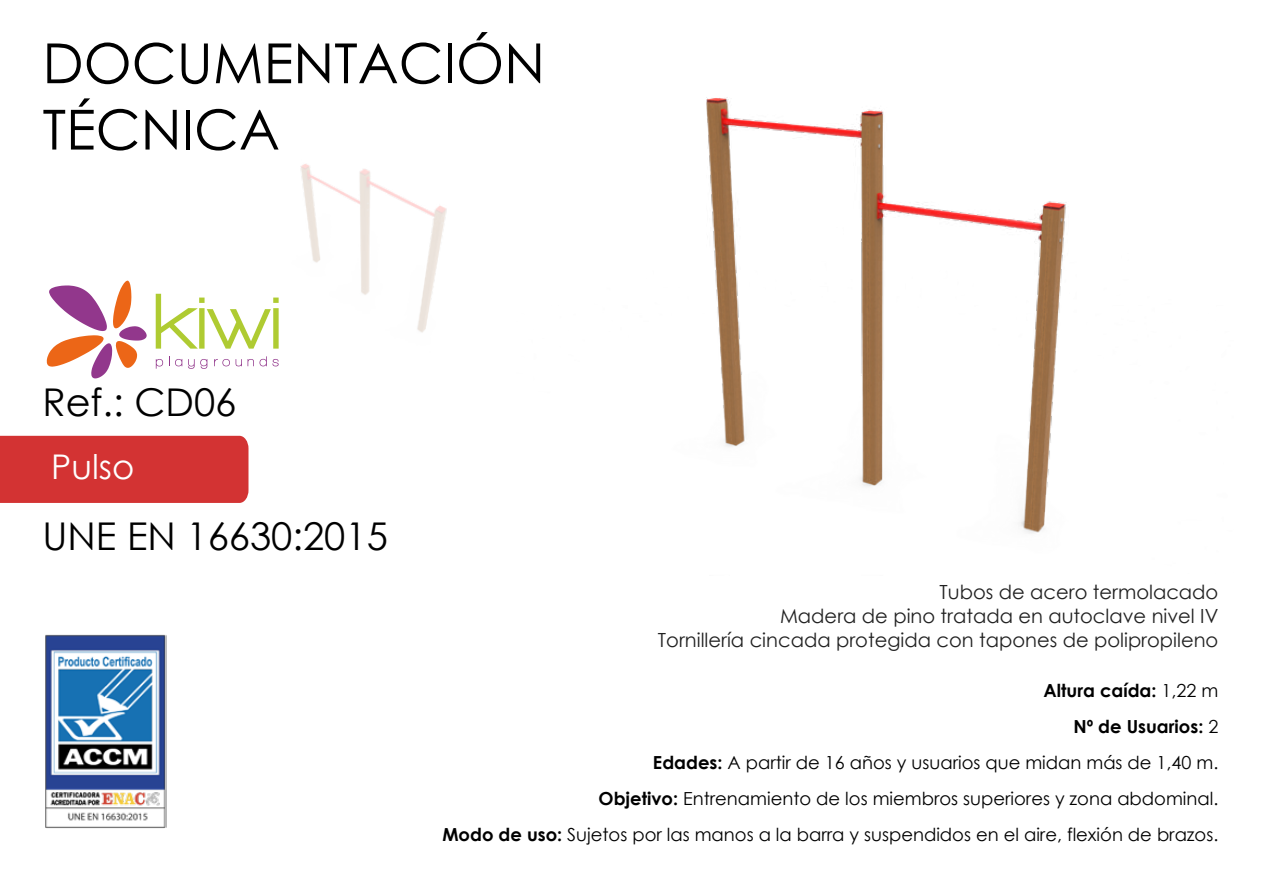
<style>
.page{position:relative;width:1263px;height:893px;background:#fff}
.page>*{position:absolute;margin:0;border:0;box-sizing:border-box;transform-origin:0 0}
.t1{font:55.35px/66.3px "Century Gothic";color:#000}
.t2{font:38.25px "Century Gothic";color:#000}
.t3{font:34.05px "Century Gothic";color:#fff}
.t4{font:19.5px/24px "Century Gothic";color:#212121;text-align:right}
.t5{font:18px/36px "Century Gothic";color:#000;text-align:right}
.s1{font-weight:700}
</style>
<div class="page">
<img style="left:300px;top:164px;width:147px;height:169px">
<img style="left:706px;top:97px;width:360px;height:437px">
<div style="left:0;top:436px;width:248px;height:67px;background:#d33333"></div>
<img style="left:45px;top:634px;width:121px;height:195px">
<svg style="left:47px;top:281px;width:100px;height:97px"></svg>
<svg style="left:156px;top:294px;width:123px;height:55px"></svg>
<svg style="left:156px;top:359px;width:7px;height:10px"></svg>
<svg style="left:169px;top:356px;width:13px;height:10px"></svg>
<svg style="left:188px;top:359px;width:19px;height:10px"></svg>
<svg style="left:214px;top:359px;width:16px;height:7px"></svg>
<svg style="left:236px;top:359px;width:6px;height:7px"></svg>
<svg style="left:248px;top:356px;width:31px;height:10px"></svg>
<h1 class="t1" style="left:43px;top:29px;width:504px">DOCUMENTACIÓN<br>TÉCNICA</h1>
<h2 class="t2" style="left:43px;top:375px;width:195px">Ref.: CD06</h2>
<h3 class="t3" style="left:51px;top:443px;width:85px">Pulso</h3>
<h2 class="t2" style="left:43px;top:510px;width:347px">UNE EN 16630:2015</h2>
<p class="t4" style="left:658px;top:580px;width:562px">Tubos de acero termolacado<br>Madera de pino tratada en autoclave nivel IV<br>Tornillería cincada protegida con tapones de polipropileno</p>
<p class="t5" style="left:442px;top:672px;width:777px"><span class="s1">Altura caída:</span> 1,22 m<br><span class="s1">Nº de Usuarios:</span> 2<br><span class="s1">Edades:</span> A partir de 16 años y usuarios que midan más de 1,40 m.<br><span class="s1">Objetivo:</span> Entrenamiento de los miembros superiores y zona abdominal.<br><span class="s1">Modo de uso:</span> Sujetos por las manos a la barra y suspendidos en el aire, flexión de brazos.</p>
</div>
